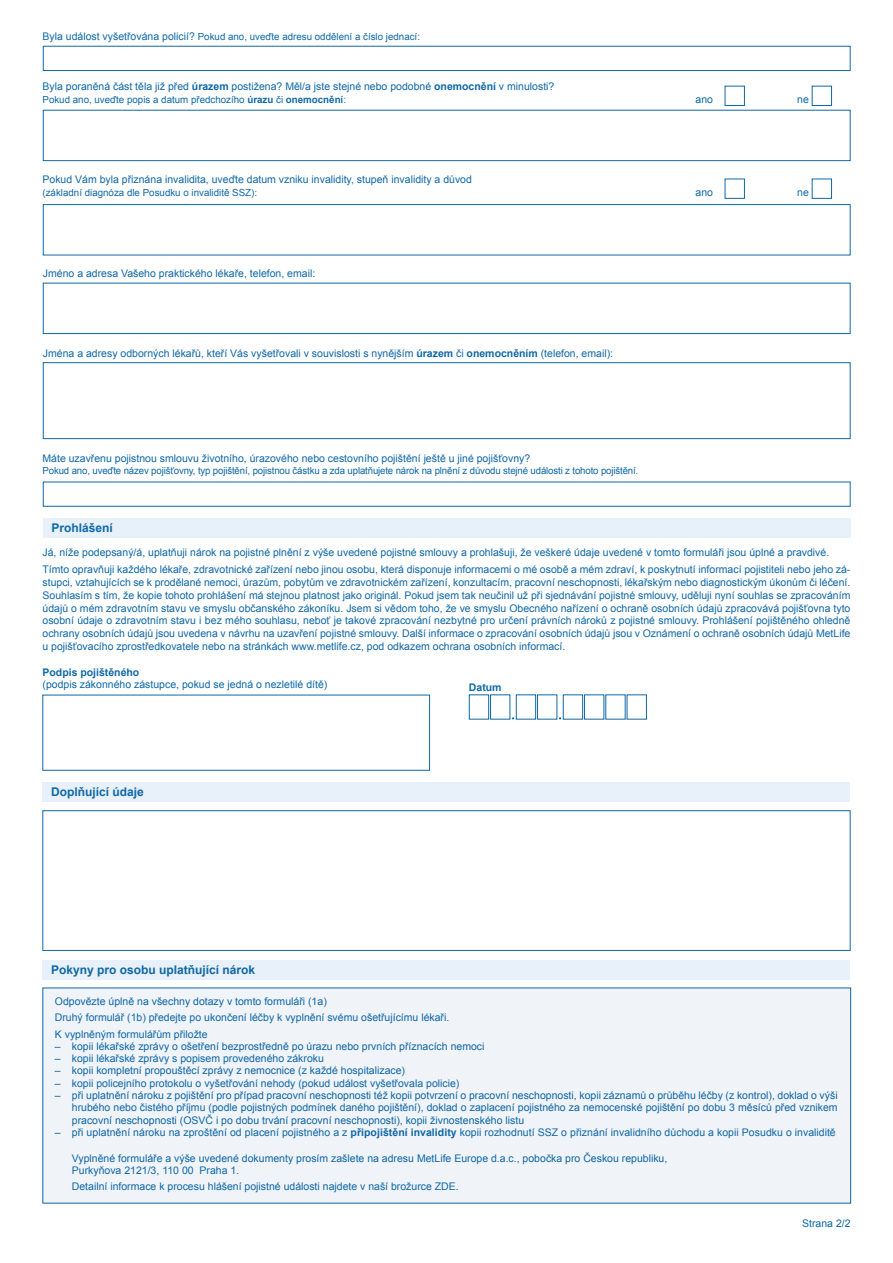
<style>
.page{position:relative;width:893px;height:1263px;background:#fff}
.page>*{position:absolute;margin:0;border:0;box-sizing:border-box;transform-origin:0 0}
.t1{font:700 12px "Arial";color:#0f68a7}
.t2{font:10.5px/12.8px "Arial";color:#0f68a7;text-align:justify}
.t3{font:700 10.5px "Arial";color:#0f68a7}
.t4{font:9.75px "Arial";letter-spacing:-.015em;color:#0f68a7}
.s1{font-size:10.5px}
.s2{font-weight:700}
</style>
<div class="page">
<div style="left:43px;top:988px;width:808px;height:215px;background:#f0f3f8"></div>
<div style="left:43px;top:482px;width:807px;height:25px;border:1px solid #0f68a7"></div>
<div style="left:43px;top:810px;width:807px;height:141px;border:1px solid #0f68a7"></div>
<div style="left:43px;top:362px;width:807px;height:77px;border:1px solid #0f68a7"></div>
<div style="left:43px;top:283px;width:807px;height:51px;border:1px solid #0f68a7"></div>
<div style="left:43px;top:204px;width:807px;height:51px;border:1px solid #0f68a7"></div>
<div style="left:725px;top:179px;width:20px;height:20px;border:1px solid #0f68a7"></div>
<div style="left:812px;top:179px;width:20px;height:20px;border:1px solid #0f68a7"></div>
<div style="left:43px;top:110px;width:807px;height:51px;border:1px solid #0f68a7"></div>
<div style="left:43px;top:46px;width:807px;height:25px;border:1px solid #0f68a7"></div>
<div style="left:725px;top:86px;width:20px;height:20px;border:1px solid #0f68a7"></div>
<div style="left:812px;top:86px;width:20px;height:20px;border:1px solid #0f68a7"></div>
<div style="left:43px;top:518px;width:808px;height:19px;background:#e8f0f9"></div>
<div style="left:43px;top:960px;width:807px;height:19px;background:#e8f0f9"></div>
<div style="left:43px;top:782px;width:807px;height:19px;background:#e8f0f9"></div>
<div style="left:563px;top:694px;width:20px;height:25px;border:1px solid #0f68a7"></div>
<div style="left:584px;top:694px;width:20px;height:25px;border:1px solid #0f68a7"></div>
<div style="left:627px;top:694px;width:20px;height:25px;border:1px solid #0f68a7"></div>
<div style="left:516px;top:694px;width:20px;height:25px;border:1px solid #0f68a7"></div>
<div style="left:537px;top:694px;width:20px;height:25px;border:1px solid #0f68a7"></div>
<div style="left:469px;top:694px;width:20px;height:25px;border:1px solid #0f68a7"></div>
<div style="left:490px;top:694px;width:20px;height:25px;border:1px solid #0f68a7"></div>
<p class="t4" style="left:43px;top:30px;width:379px"><span class="s1">Byla událost vyšetřována policií?</span> Pokud ano, uveďte adresu oddělení a číslo jednací:</p>
<p class="t2" style="left:43px;top:80px;width:513px">Byla poraněná část těla již před <span class="s2">úrazem</span> postižena? Měl/a jste stejné nebo podobné <span class="s2">onemocnění</span> v minulosti?</p>
<p class="t4" style="left:43px;top:93px;width:305px">Pokud ano, uveďte popis a datum předchozího <span class="s2">úrazu</span> či <span class="s2">onemocnění</span>:</p>
<p class="t2" style="left:696px;top:93px;width:19px">ano</p>
<p class="t2" style="left:797px;top:93px;width:13px">ne</p>
<p class="t2" style="left:43px;top:173px;width:431px">Pokud Vám byla přiznána invalidita, uveďte datum vzniku invalidity, stupeň invalidity a důvod</p>
<p class="t4" style="left:43px;top:186px;width:216px">(základní diagnóza dle Posudku o invaliditě SSZ):</p>
<p class="t2" style="left:696px;top:186px;width:19px">ano</p>
<p class="t2" style="left:797px;top:186px;width:13px">ne</p>
<p class="t2" style="left:43px;top:267px;width:274px">Jméno a adresa Vašeho praktického lékaře, telefon, email:</p>
<p class="t2" style="left:43px;top:347px;width:572px">Jména a adresy odborných lékařů, kteří Vás vyšetřovali v souvislosti s nynějším <span class="s2">úrazem</span> či <span class="s2">onemocněním</span> (telefon, email):</p>
<p class="t2" style="left:43px;top:452px;width:489px">Máte uzavřenu pojistnou smlouvu životního, úrazového nebo cestovního pojištění ještě u jiné pojišťovny?</p>
<p class="t4" style="left:43px;top:465px;width:597px">Pokud ano, uveďte název pojišťovny, typ pojištění, pojistnou částku a zda uplatňujete nárok na plnění z důvodu stejné události z tohoto pojištění.</p>
<p class="t1" style="left:52px;top:520px;width:63px">Prohlášení</p>
<p class="t2" style="left:43px;top:546px;width:788px">Já, níže podepsaný/á, uplatňuji nárok na pojistné plnění z výše uvedené pojistné smlouvy a prohlašuji, že veškeré údaje uvedené v tomto formuláři jsou úplné a pravdivé.</p>
<p class="t2" style="left:43px;top:563px;width:809px">Tímto opravňuji každého lékaře, zdravotnické zařízení nebo jinou osobu, která disponuje informacemi o mé osobě a mém zdraví, k poskytnutí informací pojistiteli nebo jeho zá&shy;stupci, vztahujících se k prodělané nemoci, úrazům, pobytům ve zdravotnickém zařízení, konzultacím, pracovní neschopnosti, lékařským nebo diagnostickým úkonům či léčení.<br>Souhlasím s tím, že kopie tohoto prohlášení má stejnou platnost jako originál. Pokud jsem tak neučinil už při sjednávání pojistné smlouvy, uděluji nyní souhlas se zpracováním údajů o mém zdravotním stavu ve smyslu občanského zákoníku. Jsem si vědom toho, že ve smyslu Obecného nařízení o ochraně osobních údajů zpracovává pojišťovna tyto osobní údaje o zdravotním stavu i bez mého souhlasu, neboť je takové zpracování nezbytné pro určení právních nároků z pojistné smlouvy. Prohlášení pojištěného ohledně ochrany osobních údajů jsou uvedena v návrhu na uzavření pojistné smlouvy. Další informace o zpracování osobních údajů jsou v Oznámení o ochraně osobních údajů MetLife u pojišťovacího zprostředkovatele nebo na stránkách www.metlife.cz, pod odkazem ochrana osobních informací.</p>
<p class="t3" style="left:43px;top:666px;width:98px">Podpis pojištěného</p>
<p class="t2" style="left:43px;top:678px;width:286px">(podpis zákonného zástupce, pokud se jedná o nezletilé dítě)</p>
<p class="t3" style="left:469px;top:680px;width:34px">Datum</p>
<p class="t1" style="left:51px;top:784px;width:94px">Doplňující údaje</p>
<p class="t1" style="left:51px;top:962px;width:206px">Pokyny pro osobu uplatňující nárok</p>
<p class="t2" style="left:55px;top:995px;width:273px">Odpovězte úplně na všechny dotazy v tomto formuláři (1a)</p>
<p class="t2" style="left:55px;top:1011px;width:396px">Druhý formulář (1b) předejte po ukončení léčby k vyplnění svému ošetřujícímu lékaři.</p>
<p class="t2" style="left:55px;top:1028px;width:154px">K vyplněným formulářům přiložte</p>
<p class="t2" style="left:55px;top:1040px;width:431px">– kopii lékařské zprávy o ošetření bezprostředně po úrazu nebo prvních příznacích nemoci</p>
<p class="t2" style="left:55px;top:1052px;width:271px">– kopii lékařské zprávy s popisem provedeného zákroku</p>
<p class="t2" style="left:55px;top:1064px;width:352px">– kopii kompletní propouštěcí zprávy z nemocnice (z každé hospitalizace)</p>
<p class="t2" style="left:55px;top:1077px;width:406px">– kopii policejního protokolu o vyšetřování nehody (pokud událost vyšetřovala policie)</p>
<p class="t2" style="left:72px;top:1089px;width:767px;line-height:12.3px;text-indent:-17px">– při uplatnění nároku z pojištění pro případ pracovní neschopnosti též kopii potvrzení o pracovní neschopnosti, kopii záznamů o průběhu léčby (z kontrol), doklad o výši hrubého nebo čistého příjmu (podle pojistných podmínek daného pojištění), doklad o zaplacení pojistného za nemocenské pojištění po dobu 3 měsíců před vznikem pracovní neschopnosti (OSVČ i po dobu trvání pracovní neschopnosti), kopii živnostenského listu</p>
<p class="t2" style="left:55px;top:1126px;width:782px">– při uplatnění nároku na zproštění od placení pojistného a z <span class="s2">připojištění invalidity</span> kopii rozhodnutí SSZ o přiznání invalidního důchodu a kopii Posudku o invaliditě</p>
<p class="t2" style="left:72px;top:1151px;width:597px">Vyplněné formuláře a výše uvedené dokumenty prosím zašlete na adresu MetLife Europe d.a.c., pobočka pro Českou republiku,</p>
<p class="t2" style="left:72px;top:1163px;width:169px">Purkyňova 2121/3, 110 00 Praha 1.</p>
<p class="t2" style="left:72px;top:1180px;width:388px">Detailní informace k procesu hlášení pojistné události najdete v naší brožurce ZDE.</p>
<p class="t2" style="left:802px;top:1217px;width:50px">Strana 2/2</p>
</div>
